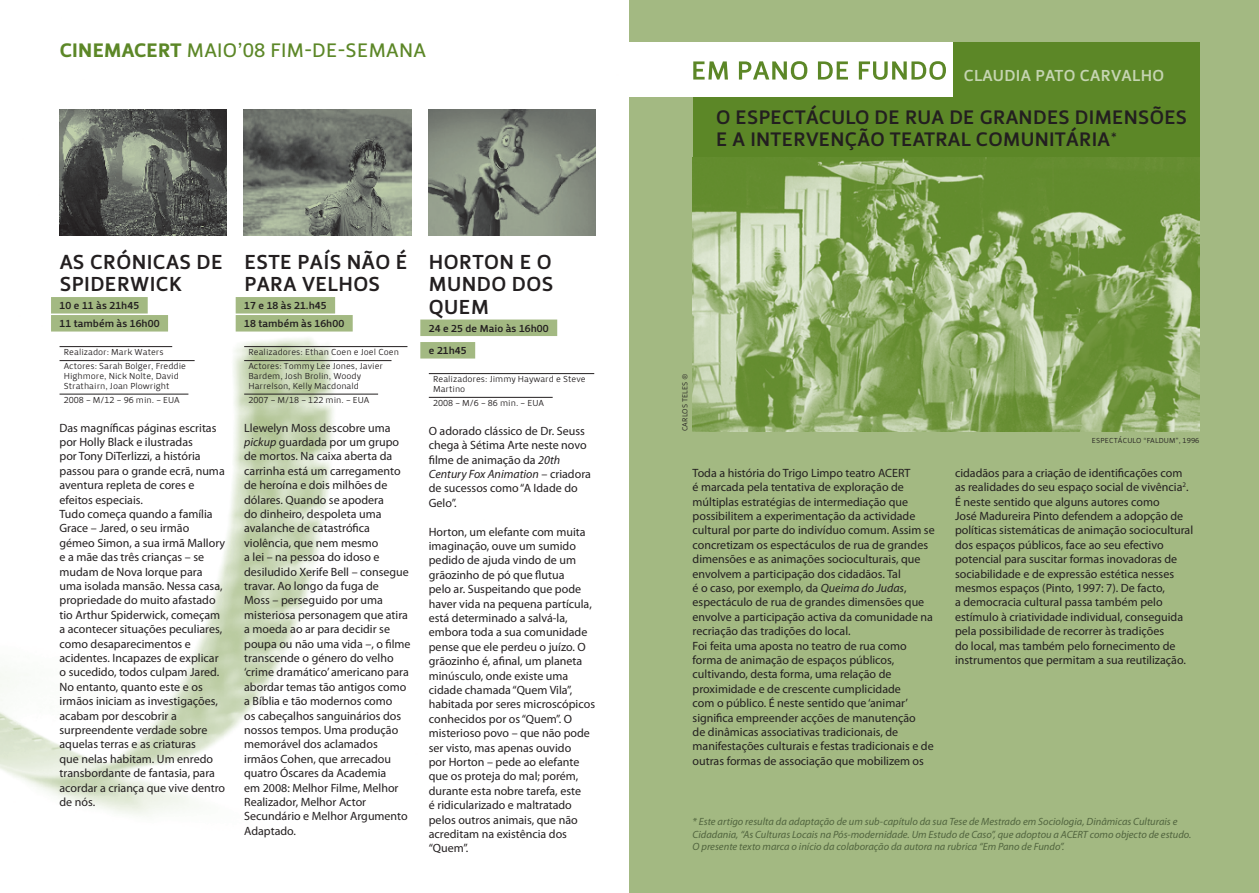
<style>
.page{position:relative;width:1259px;height:893px;background:#fff}
.page>*{position:absolute;margin:0;border:0;box-sizing:border-box;transform-origin:0 0}
.t1{font:21px/22.5px "Priva Three Pro";letter-spacing:.02em;color:#231f20}
.t2{font:20.25px "Priva Three Pro";letter-spacing:.015em;color:#231f20}
.t3{font:20.25px "Priva Two Pro";letter-spacing:.015em;color:#5c8727}
.t4{font:16.5px "Priva Three Pro";letter-spacing:.02em;color:#c5d4b1}
.t5{font:12px/14.4px "Myriad Pro";color:#231f20}
.t6{font:italic 10.5px/12.6px "Myriad Pro";color:#51643e}
.t7{font:10.5px/18px "Priva Three Pro";color:#231f20}
.t8{font:9px/9.8px "Priva One Pro";color:#231f20}
.t9{font:7.5px "Priva One Pro";letter-spacing:.015em;color:#231f20}
.s1{font-family:"Priva Four Pro"}
.s2{font-style:italic}
</style>
<div class="page">
<img style="left:0;top:109px;width:596px;height:706px">
<div style="left:51px;top:297px;width:97px;height:17px;background:#a3b982"></div>
<div style="left:51px;top:315px;width:117px;height:17px;background:#a3b982"></div>
<hr style="left:60px;top:346px;width:112px;height:1px;background:#231f20">
<hr style="left:60px;top:360px;width:135px;height:1px;background:#231f20">
<hr style="left:60px;top:394px;width:128px;height:1px;background:#231f20">
<div style="left:236px;top:297px;width:99px;height:17px;background:#a3b982"></div>
<div style="left:236px;top:315px;width:117px;height:17px;background:#a3b982"></div>
<hr style="left:244px;top:346px;width:163px;height:1px;background:#231f20">
<hr style="left:244px;top:360px;width:147px;height:1px;background:#231f20">
<hr style="left:244px;top:394px;width:134px;height:1px;background:#231f20">
<div style="left:420px;top:320px;width:137px;height:16px;background:#a3b982"></div>
<div style="left:420px;top:342px;width:55px;height:17px;background:#a3b982"></div>
<hr style="left:429px;top:373px;width:165px;height:1px;background:#231f20">
<hr style="left:429px;top:397px;width:123px;height:1px;background:#231f20">
<img style="left:60px;top:110px;width:167px;height:125px">
<img style="left:244px;top:110px;width:167px;height:125px">
<img style="left:428px;top:110px;width:167px;height:125px">
<div style="left:629px;top:0;width:630px;height:893px;background:#a3b982"></div>
<div style="left:693px;top:43px;width:506px;height:115px;background:#5c8727"></div>
<div style="left:629px;top:43px;width:323px;height:54px;background:#fff"></div>
<svg style="left:693px;top:61px;width:253px;height:19px"></svg>
<img style="left:692px;top:158px;width:507px;height:273px">
<h2 class="t3" style="left:60px;top:37px;width:368px"><span class="s1">CINEMACERT</span> MAIO’08 FIM-DE-SEMANA</h2>
<h1 class="t1" style="left:60px;top:250px;width:165px">AS CRÓNICAS DE<br>SPIDERWICK</h1>
<p class="t7" style="left:60px;top:297px;width:101px">10 E 11 ÀS 21H45<br>11 TAMBÉM ÀS 16H00</p>
<p class="t8" style="left:64px;top:345px;width:124px;line-height:14px">Realizador: Mark Waters<br>Actores: Sarah Bolger, Freddie</p>
<p class="t8" style="left:64px;top:371px;width:117px">H ighmore, N ick Nolte, David<br>Strathairn, Joan Plowright</p>
<p class="t8" style="left:64px;top:395px;width:106px">2008 – M/12 – 96 min. – EUA</p>
<p class="t5" style="left:60px;top:420px;width:167px">Das magníficas páginas escritas por Holly Black e ilustradas<br>por Tony DiTerlizzi, a história passou para o grande ecrã, numa aventura repleta de cores e efeitos especiais.<br>Tudo começa quando a família<br>Grace – Jared, o seu irmão gémeo Simon, a sua irmã Mallory e a mãe das três crianças – se mudam de Nova Iorque para uma isolada mansão. Nessa casa, propriedade do muito afastado tio Arthur Spiderwick, começam a acontecer situações peculiares, como desaparecimentos e acidentes. Incapazes de explicar o sucedido, todos culpam Jared.<br>No entanto, quanto este e os irmãos iniciam as investigações, acabam por descobrir a surpreendente verdade sobre aquelas terras e as criaturas<br>que nelas habitam. Um enredo transbordante de fantasia, para acordar a criança que vive dentro de nós.</p>
<h1 class="t1" style="left:244px;top:250px;width:165px">ESTE PAÍS NÃO É<br>PARA VELHOS</h1>
<p class="t7" style="left:244px;top:297px;width:101px">17 E 18 ÀS 21.H45<br>18 TAMBÉM ÀS 16H00</p>
<p class="t8" style="left:248px;top:345px;width:152px;line-height:14px">Realizadores: Ethan Coen e Joel Coen<br>Actores: Tommy Lee Jones, Javier</p>
<p class="t8" style="left:248px;top:371px;width:114px">Bardem, Josh Brolin, Woody<br>Harrelson, Kelly Macdonald</p>
<p class="t8" style="left:248px;top:395px;width:111px">2007 – M/18 – 122 min. – EUA</p>
<p class="t5" style="left:244px;top:420px;width:168px">Llewelyn Moss descobre uma <span class="s2">pickup</span> guardada por um grupo de mortos. Na caixa aberta da carrinha está um carregamento de heroína e dois milhões de dólares. Quando se apodera<br>do dinheiro, despoleta uma avalanche de catastrófica violência, que nem mesmo<br>a lei – na pessoa do idoso e desiludido Xerife Bell – consegue travar. Ao longo da fuga de<br>Moss – perseguido por uma misteriosa personagem que atira a moeda ao ar para decidir se poupa ou não uma vida –, o filme transcende o género do velho ‘crime dramático’ americano para abordar temas tão antigos como a Bíblia e tão modernos como<br>os cabeçalhos sanguinários dos nossos tempos. Uma produção memorável dos aclamados irmãos Cohen, que arrecadou quatro Óscares da Academia<br>em 2008: Melhor Filme, Melhor<br>Realizador, Melhor Actor<br>Secundário e Melhor Argumento<br>Adaptado.</p>
<h1 class="t1" style="left:429px;top:250px;width:124px;text-align:justify">HORTON E O MUNDO DOS QUEM</h1>
<p class="t7" style="left:429px;top:317px;width:121px;line-height:22.5px">24 E 25 DE MAIO ÀS 16H00<br>E 21H45</p>
<p class="t8" style="left:433px;top:374px;width:154px">Realizadores: Jimmy H ayward e Steve<br>Martino</p>
<p class="t8" style="left:433px;top:398px;width:101px">2008 – M/6 – 86 min. – EUA</p>
<p class="t5" style="left:429px;top:423px;width:164px">O adorado clássico de Dr. Seuss chega à Sétima Arte neste novo filme de animação da <span class="s2">20th<br>Century Fox Animation</span> – criadora de sucessos como “A Idade do<br>Gelo”.</p>
<p class="t5" style="left:429px;top:524px;width:168px">Horton, um elefante com muita imaginação, ouve um sumido pedido de ajuda vindo de um grãozinho de pó que flutua<br>pelo ar. Suspeitando que pode haver vida na pequena partícula, está determinado a salvá-la, embora toda a sua comunidade pense que ele perdeu o juízo. O grãozinho é, afinal, um planeta minúsculo, onde existe uma cidade chamada “Quem Vila”, habitada por seres microscópicos conhecidos por os “Quem”. O misterioso povo – que não pode ser visto, mas apenas ouvido<br>por Horton – pede ao elefante que os proteja do mal; porém, durante esta nobre tarefa, este<br>é ridicularizado e maltratado pelos outros animais, que não acreditam na existência dos “Quem”.</p>
<h3 class="t4" style="left:964px;top:65px;width:50px">CLAUDIA</h3>
<h3 class="t4" style="left:1035px;top:65px;width:21px">PATO</h3>
<h3 class="t4" style="left:1079px;top:65px;width:22px">CARVALHO</h3>
<h2 class="t2" style="left:716px;top:104px;width:56px">O ESPECTÁC</h2>
<h2 class="t2" style="left:831px;top:104px;width:176px">ULO DE RUA DE GRANDE</h2>
<h2 class="t2" style="left:1058px;top:104px;width:43px">S DIMEN</h2>
<h2 class="t2" style="left:1138px;top:104px;width:50px">SÕES</h2>
<h2 class="t2" style="left:716px;top:126px;width:54px">E A INTERVENÇÃO</h2>
<h2 class="t2" style="left:890px;top:126px;width:24px">TEATRAL</h2>
<h2 class="t2" style="left:976px;top:126px;width:71px">COMUNITÁRIA</h2>
<h2 class="t2" style="left:1110px;top:126px;width:8px">*</h2>
<p class="t9" style="left:680px;top:431px;width:60px;rotate:-90deg">CARLOS TELES ®</p>
<p class="t9" style="left:1092px;top:436px;width:109px">Espectáculo “faldum”, 1996</p>
<p class="t5" style="left:692px;top:465px;width:244px">Toda a história do Trigo Limpo teatro ACERT<br>é marcada pela tentativa de exploração de múltiplas estratégias de intermediação que possibilitem a experimentação da actividade cultural por parte do indivíduo comum. Assim se concretizam os espectáculos de rua de grandes dimensões e as animações socioculturais, que envolvem a participação dos cidadãos. Tal<br>é o caso, por exemplo, da <span class="s2">Queima do Judas</span>, espectáculo de rua de grandes dimensões que envolve a participação activa da comunidade na recriação das tradições do local.<br>Foi feita uma aposta no teatro de rua como forma de animação de espaços públicos, cultivando, desta forma, uma relação de proximidade e de crescente cumplicidade<br>com o público. É neste sentido que ‘animar’ significa empreender acções de manutenção<br>de dinâmicas associativas tradicionais, de manifestações culturais e festas tradicionais e de outras formas de associação que mobilizem os</p>
<p class="t5" style="left:955px;top:465px;width:240px">cidadãos para a criação de identificações com as realidades do seu espaço social de vivência<sup>2</sup>.<br>É neste sentido que alguns autores como<br>José Madureira Pinto defendem a adopção de políticas sistemáticas de animação sociocultural dos espaços públicos, face ao seu efectivo potencial para suscitar formas inovadoras de sociabilidade e de expressão estética nesses mesmos espaços (Pinto, 1997: 7). De facto,<br>a democracia cultural passa também pelo estímulo à criatividade individual, conseguida pela possibilidade de recorrer às tradições<br>do local, mas também pelo fornecimento de instrumentos que permitam a sua reutilização.</p>
<p class="t6" style="left:692px;top:815px;width:500px">* Este artigo resulta da adaptação de um sub-capítulo da sua Tese de Mestrado em Sociologia, Dinâmicas Culturais e<br>Cidadania, “As Culturas Locais na Pós-modernidade. Um Estudo de Caso”, que adoptou a ACERT como objecto de estudo.<br>O presente texto marca o início da colaboração da autora na rubrica “Em Pano de Fundo”.</p>
</div>
